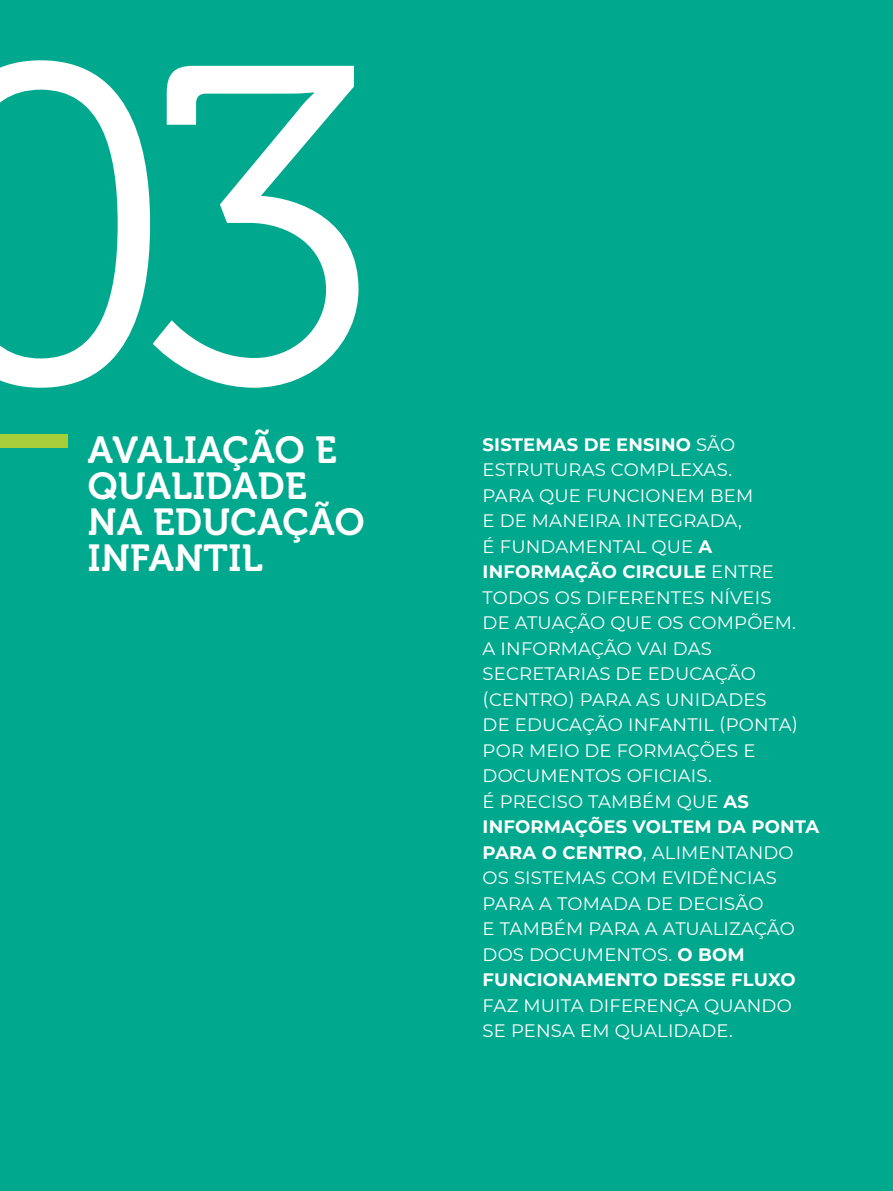
<style>
.page{position:relative;width:893px;height:1191px;background:#00a88e}
.page>*{position:absolute;margin:0;border:0;box-sizing:border-box;transform-origin:0 0}
.t1{font:450.15px "Museo 300";color:#fff}
.t2{font:37.5px/36px "Museo 700";letter-spacing:.01em;color:#fff}
.t3{font:18px/25.5px "Montserrat";letter-spacing:.01em;color:#fff}
.s1{font-weight:700}
</style>
<div class="page">
<div style="left:0;top:434px;width:68px;height:13px;background:#a6ce39"></div>
<h1 class="t1" style="left:-95px;top:-15px;width:475px">03</h1>
<h2 class="t2" style="left:88px;top:432px;width:278px">AVALIAÇÃO E<br>QUALIDADE<br>NA EDUCAÇÃO<br>INFANTIL</h2>
<p class="t3" style="left:483px;top:431px;width:338px"><span class="s1">SISTEMAS DE ENSINO</span> SÃO<br>ESTRUTURAS COMPLEXAS.<br>PARA QUE FUNCIONEM BEM<br>E DE MANEIRA INTEGRADA,<br>É FUNDAMENTAL QUE <span class="s1">A<br>INFORMAÇÃO CIRCULE</span> ENTRE<br>TODOS OS DIFERENTES NÍVEIS<br>DE ATUAÇÃO QUE OS COMPÕEM.<br>A INFORMAÇÃO VAI DAS<br>SECRETARIAS DE EDUCAÇÃO (CENTRO) PARA AS UNIDADES<br>DE EDUCAÇÃO INFANTIL (PONTA)<br>POR MEIO DE FORMAÇÕES E<br>DOCUMENTOS OFICIAIS.<br>É PRECISO TAMBÉM QUE <span class="s1">AS<br>INFORMAÇÕES VOLTEM DA PONTA<br>PARA O CENTRO</span>, ALIMENTANDO<br>OS SISTEMAS COM EVIDÊNCIAS<br>PARA A TOMADA DE DECISÃO<br>E TAMBÉM PARA A ATUALIZAÇÃO<br>DOS DOCUMENTOS. <span class="s1">O BOM<br>FUNCIONAMENTO DESSE FLUXO</span></p>
<p class="t3" style="left:483px;top:992px;width:311px">FAZ MUITA DIFERENÇA QUANDO<br>SE PENSA EM QUALIDADE.</p>
</div>
